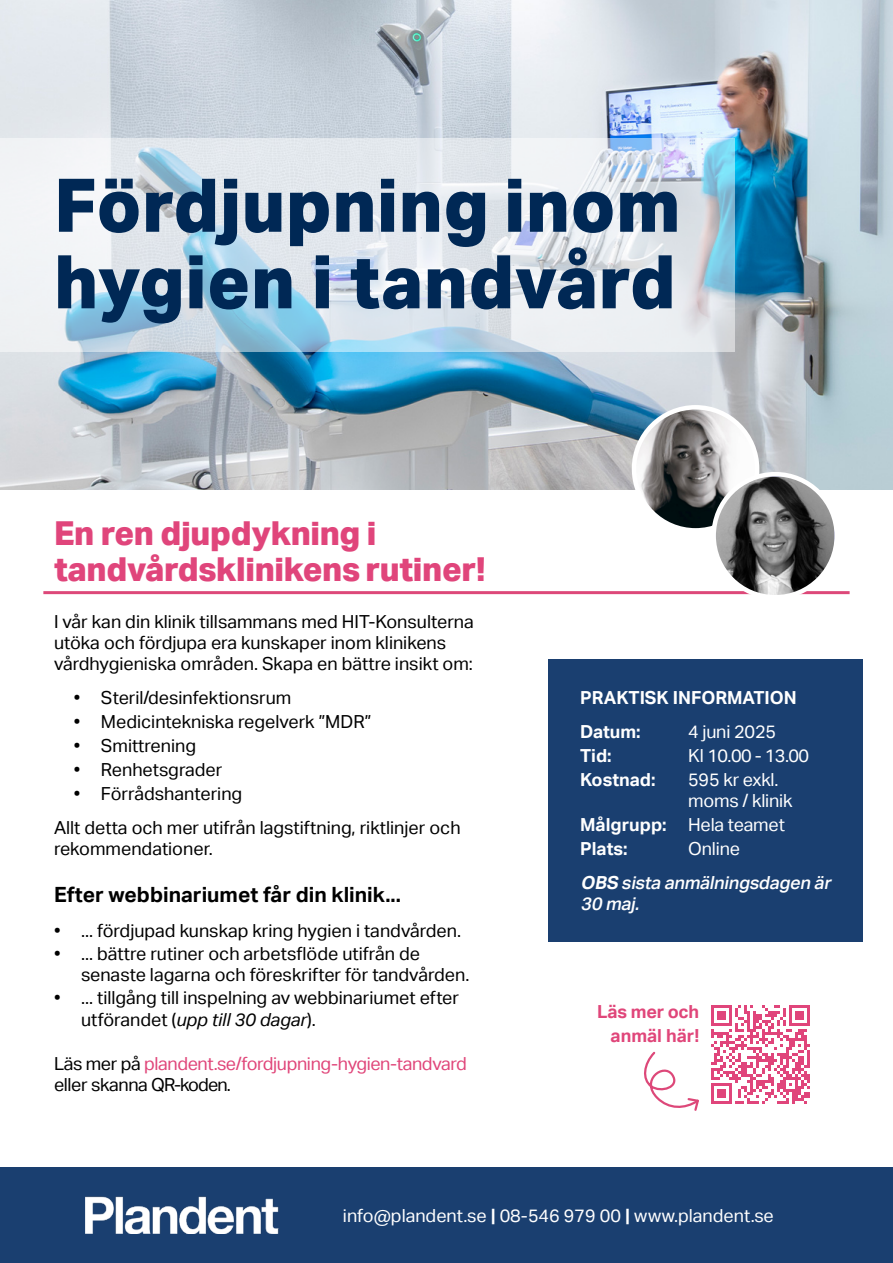
<style>
.page{position:relative;width:893px;height:1263px;background:#fff}
.page>*{position:absolute;margin:0;border:0;box-sizing:border-box;transform-origin:0 0}
.t1{font:800 74.1px/76.5px "Aktiv Grotesk";letter-spacing:.01em;color:#002855}
.t2{font:800 33px/36px "Aktiv Grotesk";letter-spacing:-.01em;color:#e0457b}
.t3{font:700 21px "Aktiv Grotesk";color:#000}
.t4{font:18px/21px "Aktiv Grotesk";color:#000}
.t5{font:18px/21px "Aktiv Grotesk";letter-spacing:-.01em;color:#fff}
.t6{font:18px/21px "Aktiv Grotesk";letter-spacing:-.02em;color:#e0467a}
.t7{font:700 18px "Aktiv Grotesk";color:#fff}
.t8{font:italic 500 18px/21px "Aktiv Grotesk";color:#fff}
.t9{font:700 18px/24px "Aktiv Grotesk";letter-spacing:-.005em;color:#e0467a;text-align:right}
.s1{font-style:italic}
.s2{color:#000}
.s3{font-weight:700}
</style>
<div class="page">
<img style="left:0;top:0;width:893px;height:489px">
<svg style="left:0;top:138px;width:734px;height:213px"></svg>
<div style="left:548px;top:659px;width:315px;height:283px;background:#1a3f70"></div>
<hr style="left:43px;top:591px;width:807px;height:3px;background:#dd4879">
<div style="left:0;top:1168px;width:893px;height:95px;background:#1a3f70"></div>
<img style="left:634px;top:407px;width:123px;height:123px;border-radius:62px">
<div style="left:632px;top:405px;width:127px;height:128px;border:4px solid #fff;border-radius:50%"></div>
<img style="left:85px;top:1197px;width:193px;height:37px">
<svg style="left:711px;top:1005px;width:99px;height:99px"></svg>
<svg style="left:644px;top:1051px;width:55px;height:60px"></svg>
<img style="left:716px;top:476px;width:118px;height:119px">
<div style="left:711px;top:472px;width:128px;height:127px;border:4px solid #fff;border-radius:50%"></div>
<h1 class="t1" style="left:54px;top:168px;width:628px">Fördjupning inom hygien i tandvård</h1>
<h2 class="t2" style="left:54px;top:515px;width:433px">En ren djupdykning i tandvårdsklinikens rutiner!</h2>
<p class="t4" style="left:54px;top:611px;width:421px">I vår kan din klinik tillsammans med HIT-Konsulterna utöka och fördjupa era kunskaper inom klinikens vårdhygieniska områden. Skapa en bättre insikt om:</p>
<p class="t4" style="left:74px;top:688px;width:219px">• Steril/desinfektionsrum</p>
<p class="t4" style="left:74px;top:711px;width:299px">• Medicintekniska regelverk ”MDR”</p>
<p class="t4" style="left:74px;top:735px;width:124px">• Smittrening</p>
<p class="t4" style="left:74px;top:759px;width:150px">• Renhetsgrader</p>
<p class="t4" style="left:74px;top:783px;width:170px">• Förrådshantering</p>
<p class="t4" style="left:54px;top:817px;width:408px">Allt detta och mer utifrån lagstiftning, riktlinjer och rekommendationer.</p>
<p class="t3" style="left:54px;top:882px;width:348px">Efter webbinariumet får din klinik...</p>
<p class="t4" style="left:54px;top:920px;width:409px">• ... fördjupad kunskap kring hygien i tandvården.</p>
<p class="t4" style="left:81px;top:943px;width:390px;text-indent:-27px">• ... bättre rutiner och arbetsflöde utifrån de senaste lagarna och föreskrifter för tandvården.</p>
<p class="t4" style="left:81px;top:988px;width:380px;text-indent:-27px">• ... tillgång till inspelning av webbinariumet efter utförandet (<span class="s1">upp till 30 dagar</span>).</p>
<p class="t6" style="left:54px;top:1053px;width:414px"><span class="s2">Läs mer på</span> plandent.se/fordjupning-hygien-tandvard <span class="s2">eller skanna QR-koden.</span></p>
<p class="t7" style="left:580px;top:687px;width:218px">PRAKTISK INFORMATION</p>
<p class="t7" style="left:580px;top:722px;width:62px">Datum:</p>
<p class="t5" style="left:688px;top:722px;width:89px">4 juni 2025</p>
<p class="t7" style="left:580px;top:746px;width:33px">Tid:</p>
<p class="t5" style="left:688px;top:746px;width:123px">Kl 10.00 - 13.00</p>
<p class="t7" style="left:580px;top:769px;width:77px">Kostnad:</p>
<p class="t5" style="left:688px;top:769px;width:106px">595 kr exkl. moms / klinik</p>
<p class="t5" style="left:580px;top:814px;width:206px"><span class="s3">Målgrupp:</span> Hela teamet</p>
<p class="t7" style="left:580px;top:838px;width:49px">Plats:</p>
<p class="t5" style="left:688px;top:838px;width:53px">Online</p>
<p class="t8" style="left:580px;top:872px;width:258px"><span class="s3">OBS</span>sistaanmälningsdagenär<br>30maj.</p>
<p class="t9" style="left:597px;top:999px;width:103px">Läs mer och anmäl här!</p>
<p class="t5" style="left:343px;top:1205px;width:432px">info@plandent.se <span class="s3">|</span> 08-546 979 00 <span class="s3">|</span> www.plandent.se</p>
</div>
